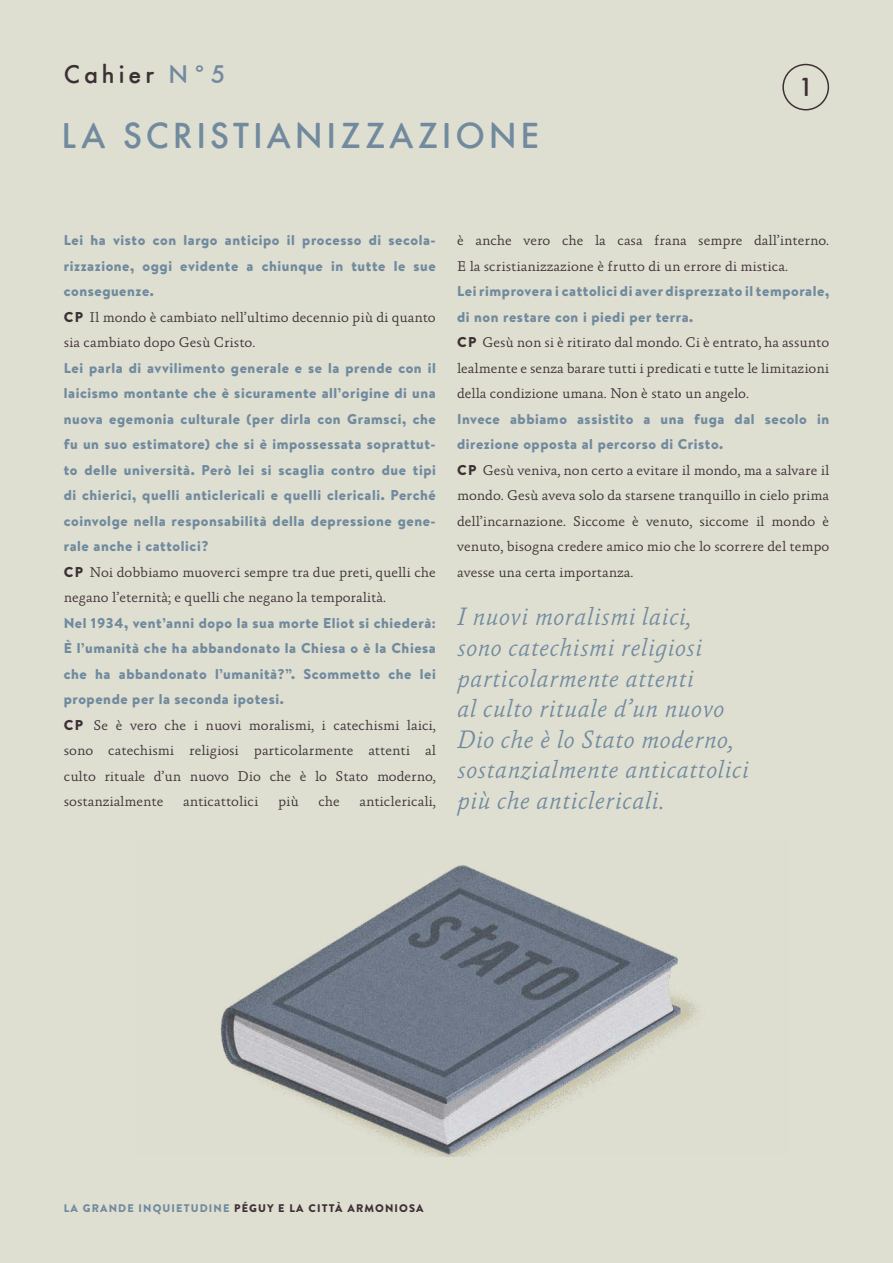
<style>
.page{position:relative;width:893px;height:1263px;background:#deded1}
.page>*{position:absolute;margin:0;border:0;box-sizing:border-box;transform-origin:0 0}
.t1{font:500 37.5px "Futura Round";letter-spacing:.1em;color:#718a9e}
.t2{font:500 27px "Futura Round";color:#3d3035}
.t3{font:500 26.4px "Futura Round";letter-spacing:.15em;color:#3d3035}
.t4{font:italic 300 25.5px/30.6px "Absara TF";color:#708a9e}
.t5{font:300 14.25px/25.5px "Absara TF";color:#3d3035}
.t6{font:900 14.25px/25.5px "Brandon Text";letter-spacing:.04em;color:#708a9e;text-align:justify}
.t7{font:900 11.1px "Brandon Text";letter-spacing:.1em;color:#3d3035}
.s1{color:#718a9e}
.s2{font-family:"Brandon Text";font-weight:900}
.s3{color:#708a9e}
</style>
<div class="page">
<div style="left:782px;top:64px;width:47px;height:46px;border:1px solid #3d3035;border-radius:50%"></div>
<img style="left:220px;top:865px;width:479px;height:292px">
<h3 class="t3" style="left:64px;top:55px;width:163px">Cahier <span class="s1">N°5</span></h3>
<h1 class="t1" style="left:62px;top:108px;width:479px">LA SCRISTIANIZZAZIONE</h1>
<h2 class="t2" style="left:801px;top:67px;width:11px">1</h2>
<p class="t6" style="left:64px;top:227px;width:374px">Lei ha visto con largo anticipo il processo di secola&shy;rizzazione, oggi evidente a chiunque in tutte le sue conseguenze.</p>
<p class="t5" style="left:64px;top:304px;width:373px"><span class="s2">CP</span> Il mondo è cambiato nell’ultimo decennio più di quanto sia cambiato dopo Gesù Cristo.</p>
<p class="t6" style="left:64px;top:355px;width:374px">Lei parla di avvilimento generale e se la prende con il laicismo montante che è sicuramente all’origine di una nuova egemonia culturale (per dirla con Gramsci, che fu un suo estimatore) che si è impossessata soprattut&shy;to delle università. Però lei si scaglia contro due tipi di chierici, quelli anticlericali e quelli clericali. Perché coinvolge nella responsabilità della depressione gene&shy;rale anche i cattolici?</p>
<p class="t5" style="left:64px;top:559px;width:374px"><span class="s2">CP</span> Noi dobbiamo muoverci sempre tra due preti, quelli che negano l’eternità; e quelli che negano la temporalità.</p>
<p class="t6" style="left:64px;top:610px;width:374px">Nel 1934, vent’anni dopo la sua morte Eliot si chiederà:<br>È l’umanità che ha abbandonato la Chiesa o è la Chiesa che ha abbandonato l’umanità?”. Scommetto che lei propende per la seconda ipotesi.</p>
<p class="t5" style="left:64px;top:712px;width:374px;text-align:justify"><span class="s2">CP</span> Se è vero che i nuovi moralismi, i catechismi laici, sono catechismi religiosi particolarmente attenti al culto rituale d’un nuovo Dio che è lo Stato moderno, sostanzialmente</p>
<p class="t5" style="left:183px;top:789px;width:77px">anticattolici</p>
<p class="t5" style="left:278px;top:789px;width:22px">più</p>
<p class="t5" style="left:318px;top:789px;width:23px">che</p>
<p class="t5" style="left:359px;top:789px;width:78px">anticlericali,</p>
<p class="t5" style="left:457px;top:228px;width:374px">è anche vero che la casa frana sempre dall’interno.<br>E la scristianizzazione è frutto di un errore di mistica.</p>
<p class="t6" style="left:457px;top:278px;width:374px">Lei rimprovera i cattolici di aver disprezzato il temporale, di non restare con i piedi per terra.</p>
<p class="t5" style="left:457px;top:330px;width:374px;text-align:justify"><span class="s2">CP</span> Gesù non si è ritirato dal mondo. Ci è entrato, ha assunto lealmente e senza barare tutti i predicati e tutte le limitazioni della condizione umana. Non è stato un angelo.</p>
<p class="t6" style="left:457px;top:406px;width:374px">Invece abbiamo assistito a una fuga dal secolo in direzione opposta al percorso di Cristo.</p>
<p class="t5" style="left:457px;top:457px;width:374px;text-align:justify"><span class="s2">CP</span> Gesù veniva, non certo a evitare il mondo, ma a salvare il mondo. Gesù aveva solo da starsene tranquillo in cielo prima dell’incarnazione. Siccome è venuto, siccome il mondo è venuto, bisogna credere amico mio che lo scorrere del tempo avesse una certa importanza.</p>
<h3 class="t4" style="left:457px;top:602px;width:293px">I nuovi moralismi laici,<br>sono catechismi religiosi particolarmente attenti<br>al culto rituale d’un nuovo<br>Dio che è lo Stato moderno, sostanzialmente anticattolici più che anticlericali.</h3>
<p class="t7" style="left:64px;top:1200px;width:361px"><span class="s3">LA GRANDE INQUIETUDINE</span> PÉGUY E LA CITTÀ ARMONIOSA</p>
</div>
